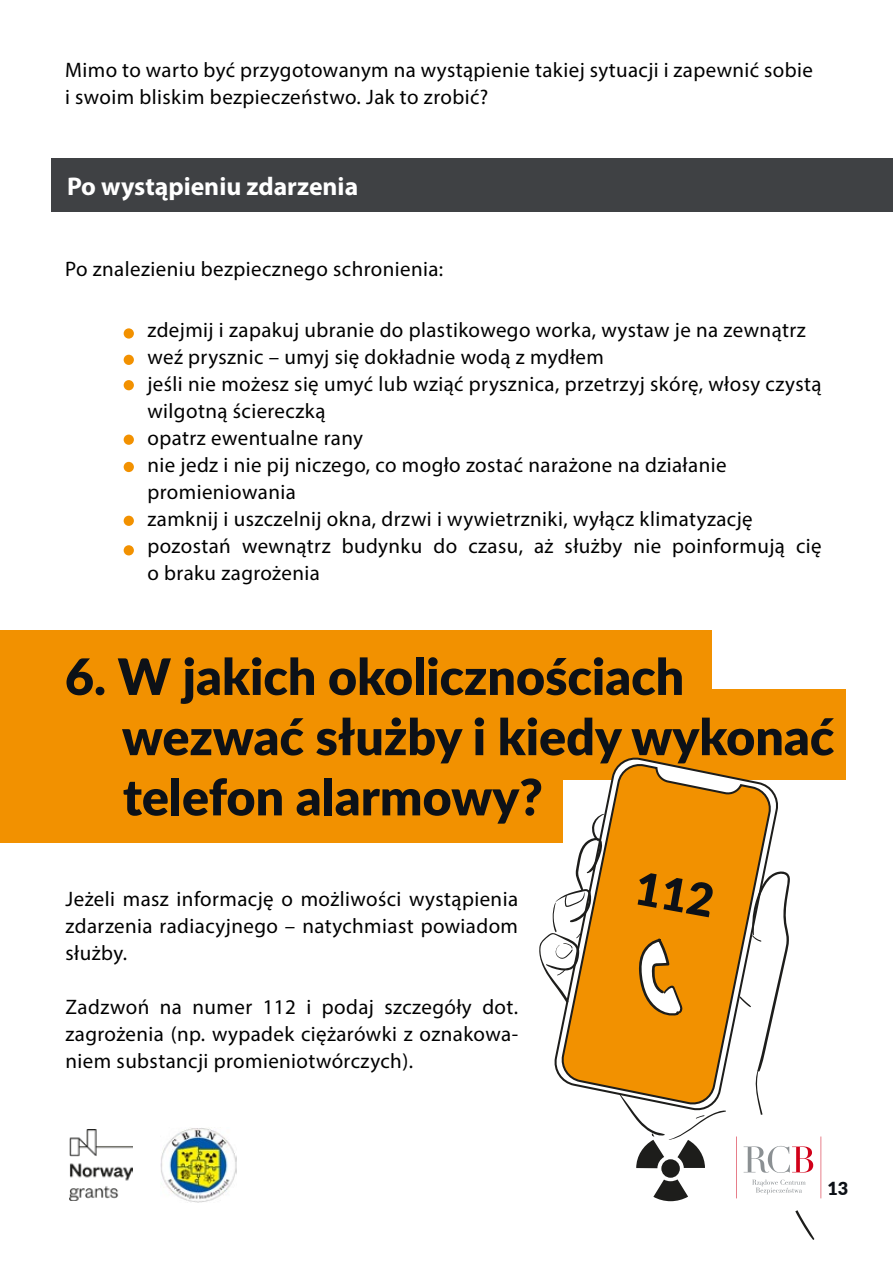
<style>
.page{position:relative;width:893px;height:1263px;background:#fff}
.page>*{position:absolute;margin:0;border:0;box-sizing:border-box;transform-origin:0 0}
.t1{font:900 50.25px/60.2px "Lato";color:#0d1117}
.t2{font:700 25.65px "Myriad Pro";color:#fff}
.t3{font:21px/27px "Myriad Pro";letter-spacing:.02em;color:#000}
.t4{font:900 18px "Lato";color:#0d1117}
</style>
<div class="page">
<div style="left:51px;top:158px;width:842px;height:53px;background:#3f4144"></div>
<div style="left:0;top:631px;width:712px;height:90px;background:#f29100"></div>
<div style="left:0;top:752px;width:563px;height:90px;background:#f29100"></div>
<div style="left:0;top:690px;width:846px;height:90px;background:#f29100"></div>
<svg style="left:603px;top:761px;width:171px;height:53px"></svg>
<img style="left:161px;top:1128px;width:76px;height:74px">
<hr style="left:821px;top:1136px;width:1px;height:62px;background:#d10019">
<img style="left:69px;top:1129px;width:64px;height:72px">
<svg style="left:539px;top:814px;width:276px;height:426px"></svg>
<div style="left:124px;top:380px;width:10px;height:10px;background:#f29100;border-radius:50%"></div>
<div style="left:124px;top:328px;width:10px;height:11px;background:#f29100;border-radius:50%"></div>
<div style="left:124px;top:355px;width:10px;height:10px;background:#f29100;border-radius:50%"></div>
<div style="left:124px;top:435px;width:10px;height:10px;background:#f29100;border-radius:50%"></div>
<div style="left:124px;top:462px;width:10px;height:10px;background:#f29100;border-radius:50%"></div>
<div style="left:124px;top:516px;width:10px;height:10px;background:#f29100;border-radius:50%"></div>
<div style="left:124px;top:545px;width:10px;height:10px;background:#f29100;border-radius:50%"></div>
<p class="t3" style="left:65px;top:56px;width:749px">Mimo to warto być przygotowanym na wystąpienie takiej sytuacji i zapewnić sobie i swoim bliskim bezpieczeństwo. Jak to zrobić?</p>
<p class="t2" style="left:67px;top:170px;width:293px">Po wystąpieniu zdarzenia</p>
<p class="t3" style="left:65px;top:255px;width:380px">Po znalezieniu bezpiecznego schronienia:</p>
<p class="t3" style="left:147px;top:316px;width:676px">zdejmij i zapakuj ubranie do plastikowego worka, wystaw je na zewnątrz weź prysznic – umyj się dokładnie wodą z mydłem<br>jeśli nie możesz się umyć lub wziąć prysznica, przetrzyj skórę, włosy czystą wilgotną ściereczką<br>opatrz ewentualne rany<br>nie jedz i nie pij niczego, co mogło zostać narażone na działanie promieniowania<br>zamknij i uszczelnij okna, drzwi i wywietrzniki, wyłącz klimatyzację pozostań wewnątrz budynku do czasu, aż służby nie poinformują cię o braku zagrożenia</p>
<h1 class="t1" style="left:122px;top:644px;width:714px;text-indent:-57px">6. W jakich okolicznościach wezwać służby i kiedy wykonać telefon alarmowy?</h1>
<p class="t3" style="left:66px;top:885px;width:454px;text-align:justify">Jeżeli masz informację o możliwości wystąpienia zdarzenia radiacyjnego – natychmiast powiadom służby.</p>
<p class="t3" style="left:66px;top:993px;width:454px;text-align:justify">Zadzwoń na numer 112 i podaj szczegóły dot. zagrożenia (np. wypadek ciężarówki z oznakowa&shy;niem substancji promieniotwórczych).</p>
<p class="t4" style="left:827px;top:1175px;width:22px">13</p>
</div>
